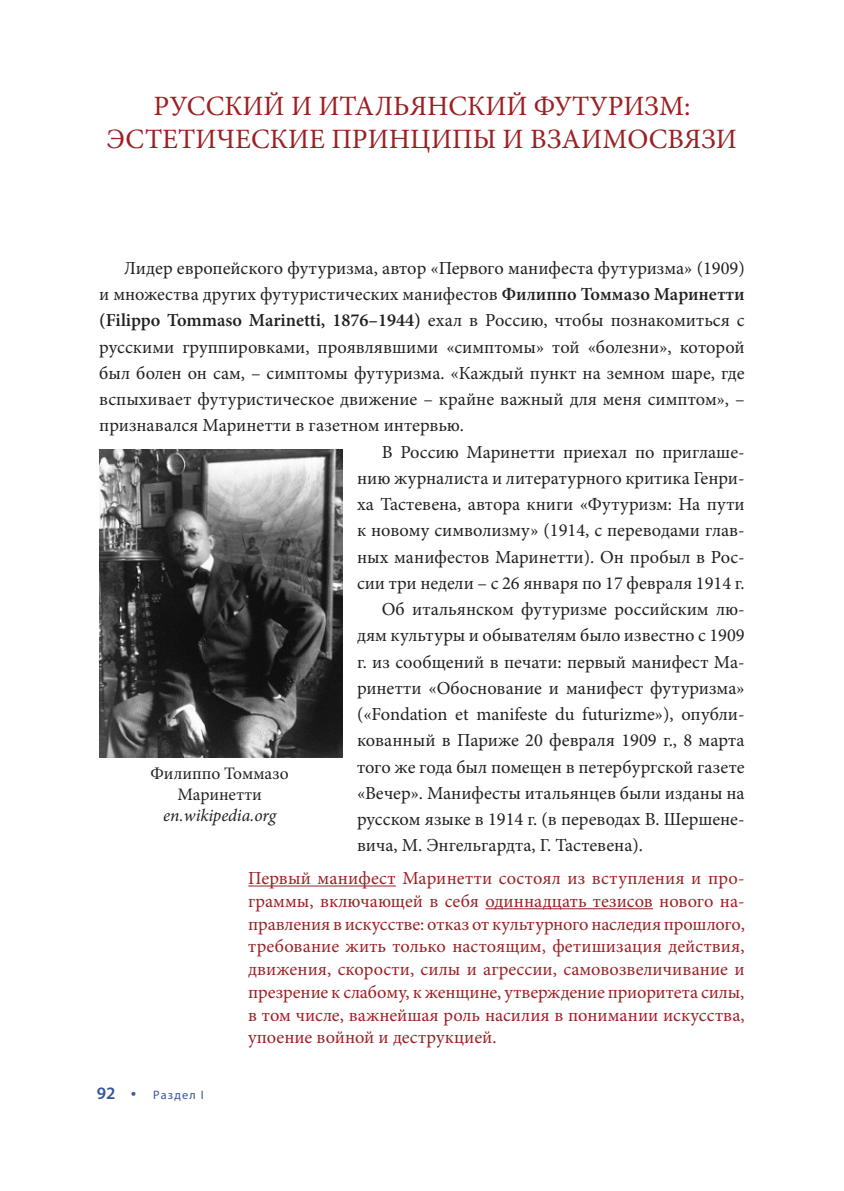
<style>
.page{position:relative;width:844px;height:1191px;background:#fff}
.page>*{position:absolute;margin:0;border:0;box-sizing:border-box;transform-origin:0 0}
.pavad_1{font:28px/33.6px "Minion Pro";color:#9c1f23;text-align:center}
.t1{font:18.38px/26.2px "Minion Pro";color:#231f20;text-align:justify}
.citata_kita{font:18.38px/22.8px "Minion Pro";color:#9c1f23;text-align:justify}
.t2{font:17.5px "Minion Pro";color:#231f20}
.t3{font:italic 17.5px "Minion Pro";letter-spacing:-.005em;color:#231f20}
.t4{font:600 17.5px "Myriad Pro";color:#3853a3}
.t5{font:12.25px "Myriad Pro";letter-spacing:.1em;color:#3853a3}
.s1{font-weight:600}
.s2{font-family:"Times New Roman";font-weight:400;font-size:15.75px}
</style>
<div class="page">
<hr style="left:248px;top:885px;width:148px;height:1px;background:#9c1f23">
<hr style="left:485px;top:908px;width:167px;height:1px;background:#9c1f23">
<img style="left:99px;top:449px;width:243px;height:309px">
<p class="pavad_1" style="left:107px;top:89px;width:631px">РУССКИЙ И ИТАЛЬЯНСКИЙ ФУТУРИЗМ:<br>ЭСТЕТИЧЕСКИЕ ПРИНЦИПЫ И ВЗАИМОСВЯЗИ</p>
<p class="t1" style="left:99px;top:255px;width:646px;text-indent:25px">Лидер европейского футуризма, автор «Первого манифеста футуризма» (1909) и множества других футуристических манифестов <span class="s1">Филиппо Томмазо Маринетти (Filippo Tommaso Marinetti, 1876–1944)</span> ехал в Россию, чтобы познакомиться с русскими группировками, проявлявшими «симптомы» той «болезни», которой был болен он сам, – симптомы футуризма. «Каждый пункт на земном шаре, где вспыхивает футуристическое движение – крайне важный для меня симптом», – признавался Маринетти в газетном интервью.</p>
<p class="t1" style="left:357px;top:439px;width:389px;text-indent:25px">В Россию Маринетти приехал по приглаше&shy;нию журналиста и литературного критика Генри&shy;ха Тастевена, автора книги «Футуризм: На пути к новому символизму» (1914, с переводами глав&shy;ных манифестов Маринетти). Он пробыл в Рос&shy;сии три недели – с 26 января по 17 февраля 1914 г.</p>
<p class="t1" style="left:357px;top:596px;width:389px;text-indent:25px">Об итальянском футуризме российским лю&shy;дям культуры и обывателям было известно с 1909 г. из сообщений в печати: первый манифест Ма&shy;ринетти «Обоснование и манифест футуризма» («Fondation et manifeste du futurizme»), опубли&shy;кованный в Париже 20 февраля 1909 г., 8 марта того же года был помещен в петербургской газете «Вечер». Манифесты итальянцев были изданы на русском языке в 1914 г. (в переводах В. Шершене&shy;вича, М. Энгельгардта, Г. Тастевена).</p>
<p class="citata_kita" style="left:248px;top:867px;width:498px">Первый манифест Маринетти состоял из вступления и про&shy;граммы, включающей в себя одиннадцать тезисов нового на&shy;правления в искусстве: отказ от культурного наследия прошлого, требование жить только настоящим, фетишизация действия, движения, скорости, силы и агрессии, самовозвеличивание и презрение к слабому, к женщине, утверждение приоритета силы, в том числе, важнейшая роль насилия в понимании искусства, упоение войной и деструкцией.</p>
<p class="t2" style="left:150px;top:762px;width:140px">Филиппо Томмазо</p>
<p class="t2" style="left:177px;top:783px;width:86px">Маринетти</p>
<p class="t3" style="left:163px;top:804px;width:114px">en.wikipedia.org</p>
<p class="t4" style="left:97px;top:1081px;width:41px">92 <span class="s2">•</span></p>
<p class="t5" style="left:153px;top:1087px;width:52px">Раздел I</p>
</div>
